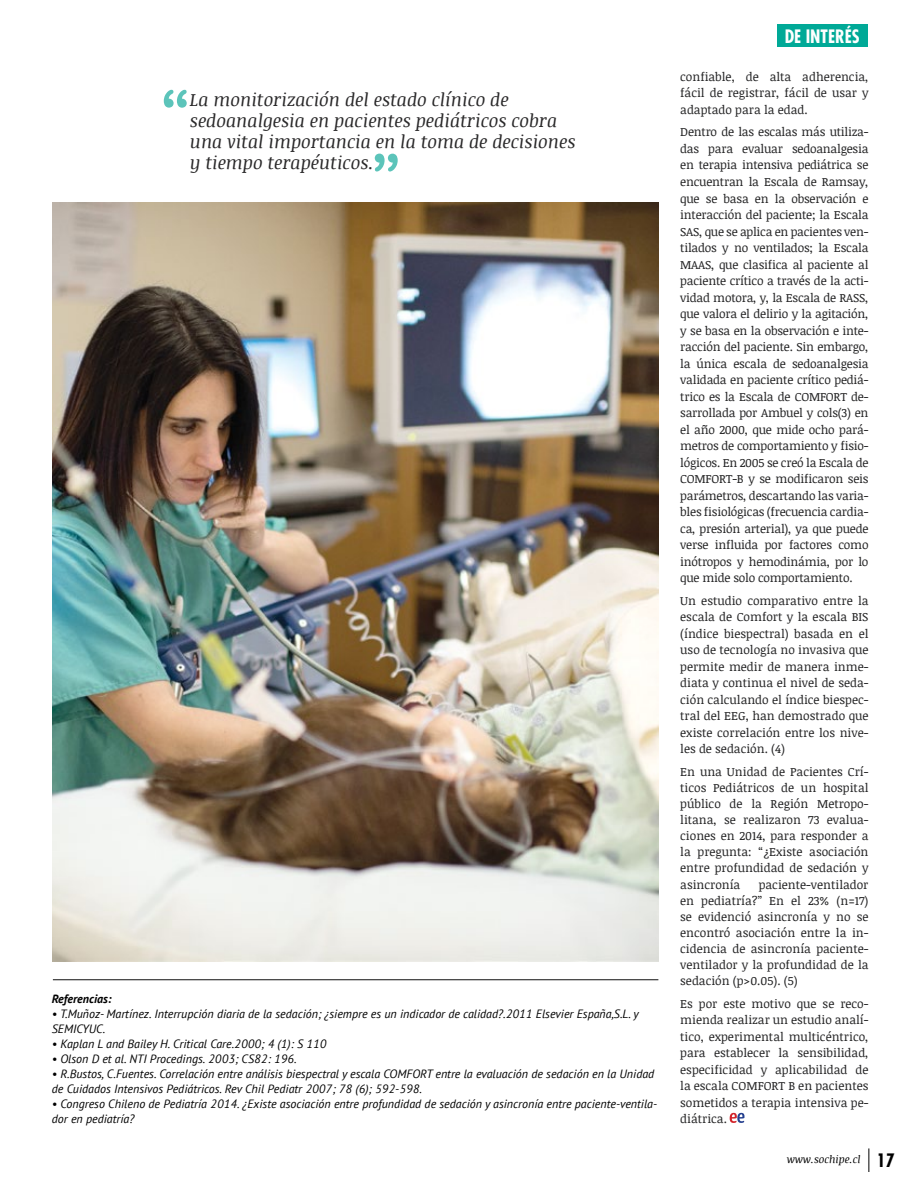
<style>
.page{position:relative;width:919px;height:1191px;background:#fff}
.page>*{position:absolute;margin:0;border:0;box-sizing:border-box;transform-origin:0 0}
.t1{font:italic 18px/21px "Noticia Text";color:#292829}
.t2{font:700 condensed 18px "Futura Std";color:#fff}
.t3{font:12px/16.5px "Noticia Text";color:#222223;text-align:justify}
.t4{font:italic 12px/15px "PT Sans";color:#000}
.t5{font:italic 700 12px "PT Sans";color:#000}
.t6{font:italic 10.5px "Noticia Text";color:#000}
.s1{font-family:"Futura Std";font-weight:700;font-style:normal;font-stretch:condensed;font-size:18px}
</style>
<div class="page">
<svg style="left:868px;top:1148px;width:1px;height:24px"></svg>
<div style="left:777px;top:25px;width:90px;height:22px;background:#00a997"></div>
<svg style="left:375px;top:154px;width:22px;height:17px"></svg>
<svg style="left:164px;top:90px;width:23px;height:18px"></svg>
<hr style="left:53px;top:979px;width:605px;height:1px;background:#000">
<svg style="left:729px;top:1112px;width:15px;height:11px"></svg>
<img style="left:53px;top:202px;width:605px;height:759px">
<h1 class="t1" style="left:190px;top:89px;width:387px">La monitorización del estado clínico de sedoanalgesia en pacientes pediátricos cobra una vital importancia en la toma de decisiones y tiempo terapéuticos.</h1>
<p class="t5" style="left:52px;top:990px;width:61px">Referencias:</p>
<p class="t4" style="left:52px;top:1006px;width:588px">• T.Muñoz- Martínez. Interrupción diaria de la sedación; ¿siempre es un indicador de calidad?.2011 Elsevier España,S.L. y<br>SEMICYUC.</p>
<p class="t4" style="left:52px;top:1036px;width:276px">• Kaplan L and Bailey H. Critical Care.2000; 4 (1): S 110</p>
<p class="t4" style="left:52px;top:1051px;width:246px">• Olson D et al. NTI Procedings. 2003; CS82: 196.</p>
<p class="t4" style="left:52px;top:1066px;width:604px">• R.Bustos, C.Fuentes. Correlación entre análisis biespectral y escala COMFORT entre la evaluación de sedación en la Unidad de Cuidados Intensivos Pediátricos. Rev Chil Pediatr 2007; 78 (6); 592-598.</p>
<p class="t4" style="left:52px;top:1096px;width:607px">• Congreso Chileno de Pediatría 2014. ¿Existe asociación entre profundidad de sedación y asincronía entre paciente-ventila&shy;dor en pediatría?</p>
<h1 class="t2" style="left:784px;top:25px;width:76px">DE INTERÉS</h1>
<p class="t3" style="left:680px;top:68px;width:190px">confiable, de alta adherencia, fácil de registrar, fácil de usar y adaptado para la edad.</p>
<p class="t3" style="left:680px;top:124px;width:190px">Dentro de las escalas más utiliza&shy;das para evaluar sedoanalgesia en terapia intensiva pediátrica se encuentran la Escala de Ramsay, que se basa en la observación e interacción del paciente; la Escala SAS, que se aplica en pacientes ven&shy;tilados y no ventilados; la Escala MAAS, que clasifica al paciente al paciente crítico a través de la acti&shy;vidad motora, y, la Escala de RASS, que valora el delirio y la agitación, y se basa en la observación e inte&shy;racción del paciente. Sin embargo, la única escala de sedoanalgesia validada en paciente crítico pediá&shy;trico es la Escala de COMFORT de&shy;sarrollada por Ambuel y cols(3) en el año 2000, que mide ocho pará&shy;metros de comportamiento y fisio&shy;lógicos. En 2005 se creó la Escala de COMFORT-B y se modificaron seis parámetros, descartando las varia&shy;bles fisiológicas (frecuencia cardia&shy;ca, presión arterial), ya que puede verse influida por factores como inótropos y hemodinámia, por lo que mide solo comportamiento.</p>
<p class="t3" style="left:680px;top:592px;width:190px">Un estudio comparativo entre la escala de Comfort y la escala BIS (índice biespectral) basada en el uso de tecnología no invasiva que permite medir de manera inme&shy;diata y continua el nivel de seda&shy;ción calculando el índice biespec&shy;tral del EEG, han demostrado que existe correlación entre los nive&shy;les de sedación. (4)</p>
<p class="t3" style="left:680px;top:763px;width:190px;line-height:16px">En una Unidad de Pacientes Crí&shy;ticos Pediátricos de un hospital público de la Región Metropo&shy;litana, se realizaron 73 evalua&shy;ciones en 2014, para responder a la pregunta: “¿Existe asociación entre profundidad de sedación y asincronía</p>
<p class="t3" style="left:680px;top:876px;width:190px;line-height:16px;text-indent:78px">paciente-ventilador en pediatría?” En el 23% (n=17) se evidenció asincronía y no se encontró asociación entre la in&shy;cidencia de asincronía paciente&shy;ventilador y la profundidad de la sedación (p&gt;0.05). (5)</p>
<p class="t3" style="left:680px;top:995px;width:190px">Es por este motivo que se reco&shy;mienda realizar un estudio analí&shy;tico, experimental multicéntrico, para establecer la sensibilidad, especificidad y aplicabilidad de la escala COMFORT B en pacientes sometidos a terapia intensiva pe&shy;diátrica.</p>
<p class="t6" style="left:786px;top:1151px;width:109px">www.sochipe.cl <span class="s1">17</span></p>
</div>
